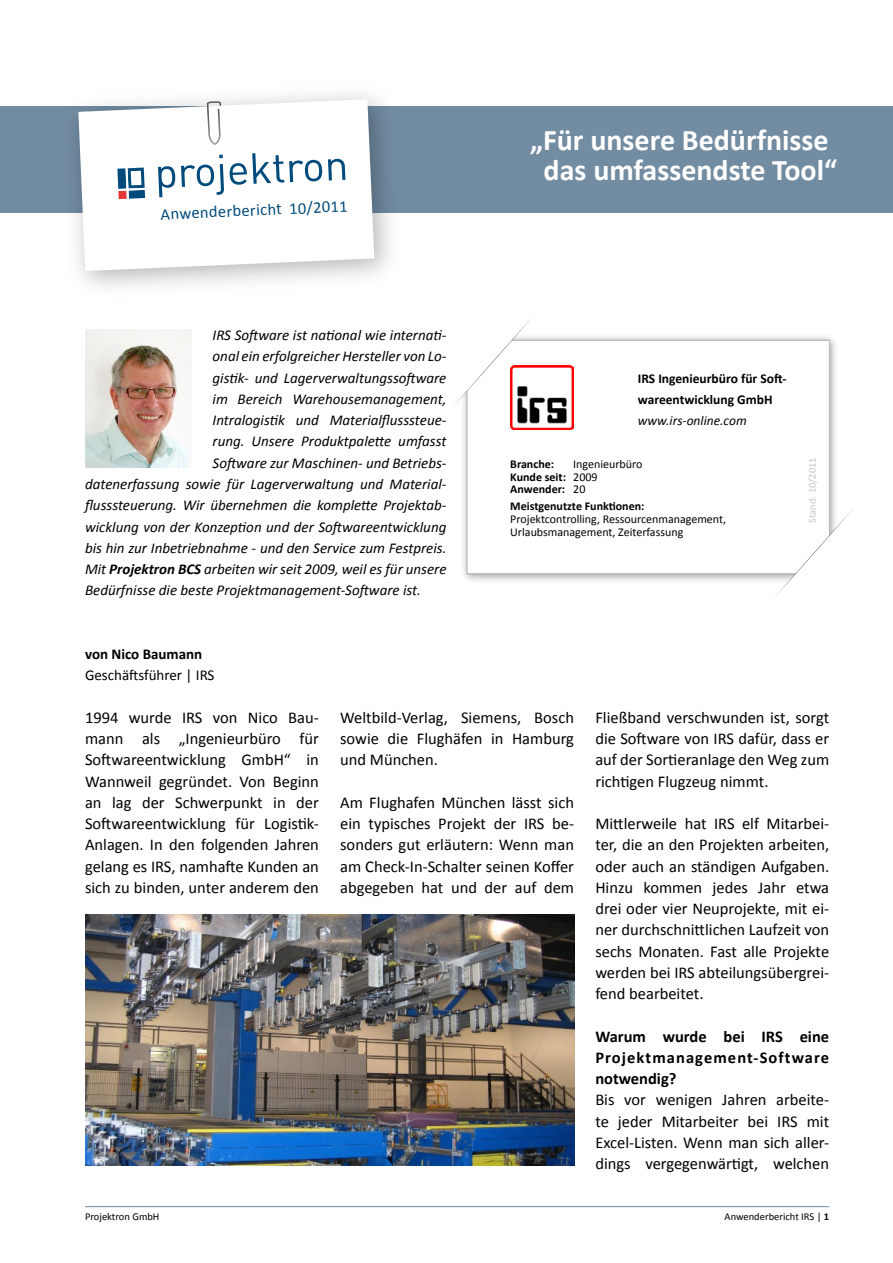
<style>
.page{position:relative;width:893px;height:1263px;background:#fff}
.page>*{position:absolute;margin:0;border:0;box-sizing:border-box;transform-origin:0 0}
.t1{font:700 30px/30px "Calibri";color:#fff;text-align:center}
.t2{font:16.5px/21.3px "Calibri";color:#000;text-align:justify}
.t3{font:700 16.5px/21.3px "Calibri";letter-spacing:.055em;color:#000;text-align:justify}
.t4{font:16.5px "Calibri";color:#004b7c}
.t5{font:italic 15px "Calibri";color:#000}
.t6{font:15px "Calibri";color:#000}
.t7{font:700 15px "Calibri";color:#000}
.t8{font:700 13.5px/21.3px "Calibri";color:#000}
.t9{font:italic 13.5px "Calibri";color:#000}
.t10{font:12px/12.8px "Calibri";color:#000}
.t11{font:700 12px "Calibri";color:#000}
.t12{font:10.5px "Calibri";color:#000}
.t13{font:10.5px "Calibri";color:#c5c6c8}
.s1{font-weight:700}
</style>
<div class="page">
<hr style="left:85px;top:1206px;width:744px;height:1px;background:#728ca2">
<div style="left:0;top:106px;width:893px;height:107px;background:#728ca2"></div>
<svg style="left:78px;top:99px;width:296px;height:172px;fill:#fff"></svg>
<svg style="left:117px;top:166px;width:58px;height:33px;background:#a3b8c9"></svg>
<svg style="left:181px;top:153px;width:141px;height:42px;background:#d0dee7"></svg>
<svg style="left:328px;top:159px;width:17px;height:21px"></svg>
<svg style="left:207px;top:101px;width:14px;height:44px"></svg>
<img style="left:463px;top:336px;width:373px;height:245px">
<div style="left:467px;top:340px;width:362px;height:234px;background:#fff"></div>
<div style="left:467px;top:340px;width:362px;height:234px;border:1px solid #b1b3b4"></div>
<svg style="left:772px;top:508px;width:81px;height:90px"></svg>
<svg style="left:455px;top:319px;width:78px;height:89px"></svg>
<img style="left:510px;top:366px;width:63px;height:64px">
<img style="left:85px;top:330px;width:106px;height:138px">
<img style="left:85px;top:914px;width:489px;height:252px">
<p class="t4" style="left:160px;top:203px;width:189px;rotate:-2deg">Anwenderbericht 10/2011</p>
<p class="t5" style="left:213px;top:325px;width:235px">IRS Software ist national wie internati-</p>
<p class="t5" style="left:213px;top:346px;width:235px">onal ein erfolgreicher Hersteller von Lo-</p>
<p class="t5" style="left:213px;top:367px;width:235px">gistik- und Lagerverwaltungssoftware</p>
<p class="t5" style="left:213px;top:389px;width:235px">im Bereich Warehousemanagement,</p>
<p class="t5" style="left:213px;top:410px;width:235px">Intralogistik und Materialflusssteue-</p>
<p class="t5" style="left:213px;top:431px;width:235px">rung. Unsere Produktpalette umfasst</p>
<p class="t5" style="left:213px;top:452px;width:235px">Software zur Maschinen- und Betriebs-</p>
<p class="t5" style="left:85px;top:474px;width:363px">datenerfassung sowie für Lagerverwaltung und Material-</p>
<p class="t5" style="left:85px;top:495px;width:363px">flusssteuerung. Wir übernehmen die komplette Projektab-</p>
<p class="t5" style="left:85px;top:516px;width:363px">wicklung von der Konzeption und der Softwareentwicklung</p>
<p class="t5" style="left:85px;top:537px;width:363px">bis hin zur Inbetriebnahme - und den Service zum Festpreis.</p>
<p class="t5" style="left:85px;top:559px;width:363px">Mit <span class="s1">Projektron BCS</span> arbeiten wir seit 2009, weil es für unsere</p>
<p class="t5" style="left:85px;top:580px;width:337px">Bedürfnisse die beste Projektmanagement-Software ist.</p>
<p class="t7" style="left:85px;top:644px;width:119px">von Nico Baumann</p>
<p class="t6" style="left:85px;top:666px;width:131px">Geschäftsführer | IRS</p>
<h1 class="t1" style="left:530px;top:125px;width:309px">„Für unsere Bedürfnisse das umfassendste Tool“</h1>
<p class="t8" style="left:638px;top:368px;width:150px">IRS Ingenieurbüro für Soft&shy;wareentwicklung GmbH</p>
<p class="t9" style="left:638px;top:412px;width:110px">www.irs-online.com</p>
<p class="t10" style="left:510px;top:457px;width:134px;text-indent:63px">Ingenieurbüro<br><span class="s1">Kunde seit:</span> 2009<br><span class="s1">Anwender:</span> 20</p>
<p class="t11" style="left:510px;top:499px;width:136px">Meistgenutzte Funktionen:</p>
<p class="t10" style="left:510px;top:513px;width:217px">Projektcontrolling, Ressourcenmanagement,<br>Urlaubsmanagement, Zeiterfassung</p>
<p class="t11" style="left:510px;top:456px;width:45px">Branche:</p>
<p class="t13" style="left:806px;top:523px;width:67px;rotate:-90deg">Stand: 10/2011</p>
<p class="t2" style="left:85px;top:707px;width:235px">1994 wurde IRS von Nico Bau&shy;mann als „Ingenieurbüro für Softwareentwicklung GmbH“ in Wannweil gegründet. Von Beginn an lag der Schwerpunkt in der Softwareentwicklung für Logistik-Anlagen. In den folgenden Jahren gelang es IRS, namhafte Kunden an sich zu binden, unter anderem den</p>
<p class="t2" style="left:340px;top:707px;width:235px">Weltbild-Verlag, Siemens, Bosch sowie die Flughäfen in Hamburg und München.</p>
<p class="t2" style="left:340px;top:792px;width:235px">Am Flughafen München lässt sich ein typisches Projekt der IRS be&shy;sonders gut erläutern: Wenn man am Check-In-Schalter seinen Koffer abgegeben hat und der auf dem</p>
<p class="t12" style="left:85px;top:1210px;width:76px">Projektron GmbH</p>
<p class="t2" style="left:595px;top:707px;width:235px">Fließband verschwunden ist, sorgt die Software von IRS dafür, dass er auf der Sortieranlage den Weg zum richtigen Flugzeug nimmt.</p>
<p class="t2" style="left:595px;top:813px;width:235px">Mittlerweile hat IRS elf Mitarbei&shy;ter, die an den Projekten arbeiten, oder auch an ständigen Aufgaben.<br>Hinzu kommen jedes Jahr etwa drei oder vier Neuprojekte, mit ei&shy;ner durchschnittlichen Laufzeit von sechs Monaten. Fast alle Projekte werden bei IRS abteilungsübergrei&shy;fend bearbeitet.</p>
<p class="t3" style="left:595px;top:1025px;width:235px">Warum wurde bei IRS eine Projektmanagement-Software notwendig?</p>
<p class="t2" style="left:595px;top:1089px;width:235px">Bis vor wenigen Jahren arbeite&shy;te jeder Mitarbeiter bei IRS mit Excel-Listen. Wenn man sich aller&shy;dings vergegenwärtigt, welchen</p>
<p class="t12" style="left:725px;top:1210px;width:106px">Anwenderbericht IRS | <span class="s1">1</span></p>
</div>
